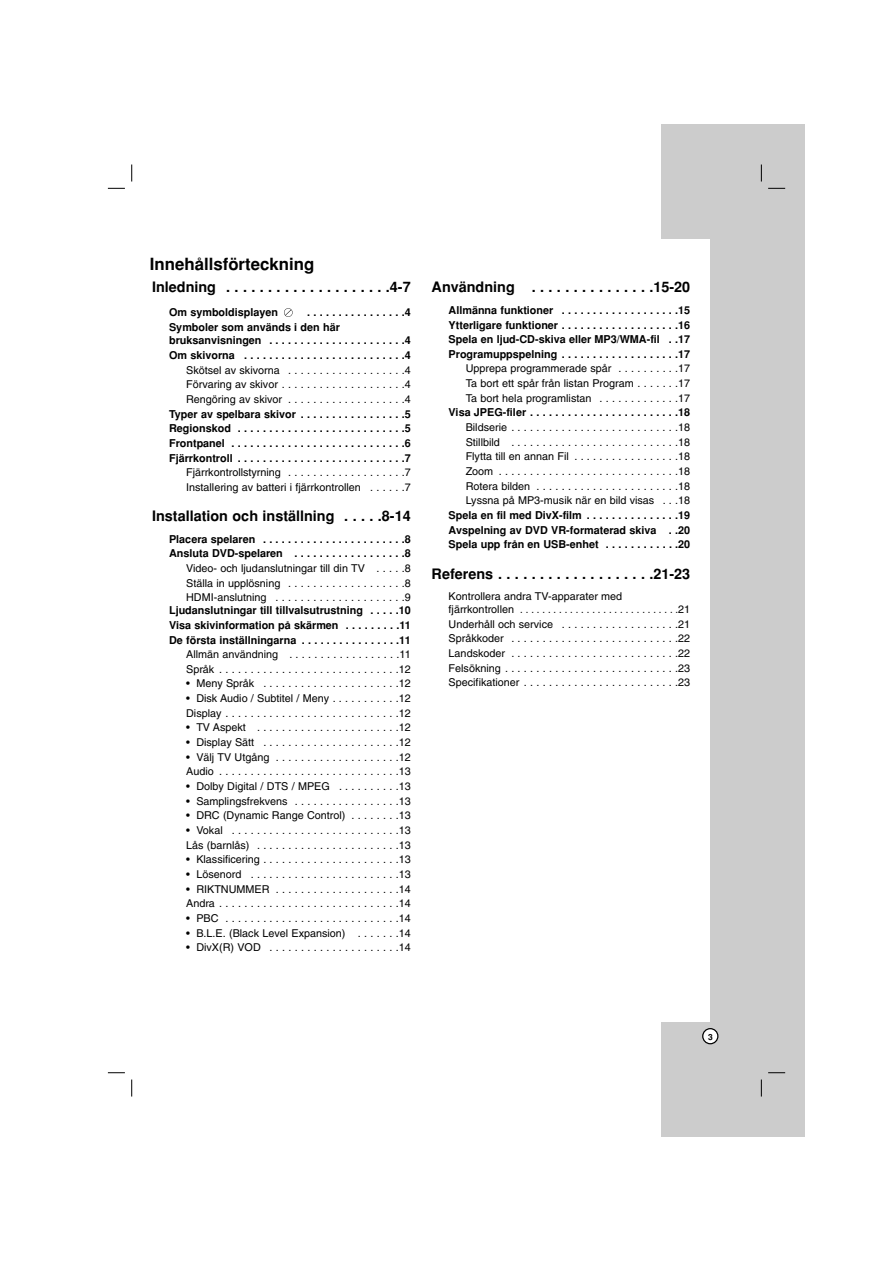
<style>
.page{position:relative;width:893px;height:1263px;background:#fff}
.page>*{position:absolute;margin:0;border:0;box-sizing:border-box;transform-origin:0 0}
.t1{font:700 16.8px "Helvetica";color:#000}
.t2{font:700 14.4px "Helvetica";color:#000}
.t3{font:10.8px/14.7px "Helvetica";color:#000}
.t4{font:700 10.8px/14.7px "Helvetica";color:#000;text-align:justify}
.t5{font:700 8.4px "Helvetica";color:#000}
</style>
<div class="page">
<div style="left:660px;top:124px;width:144px;height:1013px;background:#ccc"></div>
<div style="left:600px;top:239px;width:110px;height:783px;background:#fff"></div>
<svg style="left:131px;top:165px;width:1px;height:17px"></svg>
<svg style="left:761px;top:165px;width:1px;height:17px"></svg>
<svg style="left:131px;top:1080px;width:1px;height:17px"></svg>
<svg style="left:761px;top:1080px;width:1px;height:17px"></svg>
<svg style="left:108px;top:188px;width:17px;height:1px"></svg>
<svg style="left:768px;top:188px;width:17px;height:1px"></svg>
<svg style="left:108px;top:1072px;width:17px;height:1px"></svg>
<svg style="left:768px;top:1072px;width:17px;height:1px"></svg>
<svg style="left:702px;top:1028px;width:16px;height:16px"></svg>
<svg style="left:284px;top:308px;width:8px;height:9px"></svg>
<h1 class="t1" style="left:150px;top:258px;width:166px">Innehållsförteckning</h1>
<h2 class="t2" style="left:152px;top:282px;width:260px">Inledning . . . . . . . . . . . . . . . . . . . .4-7</h2>
<p class="t4" style="left:169px;top:306px;width:110px">Om symboldisplayen</p>
<p class="t4" style="left:169px;top:305px;width:243px;line-height:15.6px;text-indent:138px">. . . . . . . . . . . . . . . .4<br>Symboler som används i den här</p>
<p class="t4" style="left:169px;top:334px;width:243px">bruksanvisningen . . . . . . . . . . . . . . . . . . . . . .4<br>Om skivorna . . . . . . . . . . . . . . . . . . . . . . . . . .4</p>
<p class="t3" style="left:186px;top:363px;width:226px;text-align:justify">Skötsel av skivorna . . . . . . . . . . . . . . . . . . .4<br>Förvaring av skivor . . . . . . . . . . . . . . . . . . . .4<br>Rengöring av skivor . . . . . . . . . . . . . . . . . . .4</p>
<p class="t4" style="left:169px;top:407px;width:243px">Typer av spelbara skivor . . . . . . . . . . . . . . . . .5<br>Regionskod . . . . . . . . . . . . . . . . . . . . . . . . . . .5<br>Frontpanel . . . . . . . . . . . . . . . . . . . . . . . . . . . .6<br>Fjärrkontroll . . . . . . . . . . . . . . . . . . . . . . . . . . .7</p>
<p class="t3" style="left:186px;top:466px;width:226px">Fjärrkontrollstyrning . . . . . . . . . . . . . . . . . . .7<br>Installering av batteri i fjärrkontrollen . . . . . .7</p>
<h2 class="t2" style="left:152px;top:511px;width:260px">Installation och inställning . . . . .8-14</h2>
<p class="t4" style="left:169px;top:532px;width:243px">Placera spelaren . . . . . . . . . . . . . . . . . . . . . . .8<br>Ansluta DVD-spelaren . . . . . . . . . . . . . . . . . .8</p>
<p class="t3" style="left:186px;top:562px;width:226px;text-align:justify">Video- och ljudanslutningar till din TV . . . . .8<br>Ställa in upplösning . . . . . . . . . . . . . . . . . . .8<br>HDMI-anslutning . . . . . . . . . . . . . . . . . . . . .9</p>
<p class="t4" style="left:169px;top:604px;width:243px">Ljudanslutningar till tillvalsutrustning . . . . .10<br>Visa skivinformation på skärmen . . . . . . . . .11<br>De första inställningarna . . . . . . . . . . . . . . . .11</p>
<p class="t3" style="left:186px;top:648px;width:226px">Allmän användning . . . . . . . . . . . . . . . . . .11<br>Språk . . . . . . . . . . . . . . . . . . . . . . . . . . . . .12</p>
<p class="t3" style="left:186px;top:677px;width:226px">• Meny Språk . . . . . . . . . . . . . . . . . . . . . .12</p>
<p class="t3" style="left:186px;top:692px;width:226px">• Disk Audio / Subtitel / Meny . . . . . . . . . . .12<br>Display . . . . . . . . . . . . . . . . . . . . . . . . . . . .12</p>
<p class="t3" style="left:186px;top:721px;width:226px">• TV Aspekt . . . . . . . . . . . . . . . . . . . . . . .12</p>
<p class="t3" style="left:186px;top:736px;width:226px">• Display Sätt . . . . . . . . . . . . . . . . . . . . . .12</p>
<p class="t3" style="left:186px;top:751px;width:226px">• Välj TV Utgång . . . . . . . . . . . . . . . . . . . .12<br>Audio . . . . . . . . . . . . . . . . . . . . . . . . . . . . .13</p>
<p class="t3" style="left:186px;top:780px;width:226px">• Dolby Digital / DTS / MPEG . . . . . . . . . .13</p>
<p class="t3" style="left:186px;top:795px;width:226px">• Samplingsfrekvens . . . . . . . . . . . . . . . . .13</p>
<p class="t3" style="left:186px;top:809px;width:226px">• DRC (Dynamic Range Control) . . . . . . . .13</p>
<p class="t3" style="left:186px;top:824px;width:226px">• Vokal . . . . . . . . . . . . . . . . . . . . . . . . . . .13<br>Lås (barnlås) . . . . . . . . . . . . . . . . . . . . . . .13</p>
<p class="t3" style="left:186px;top:853px;width:226px">• Klassificering . . . . . . . . . . . . . . . . . . . . . .13</p>
<p class="t3" style="left:186px;top:868px;width:226px">• Lösenord . . . . . . . . . . . . . . . . . . . . . . . .13</p>
<p class="t3" style="left:186px;top:883px;width:226px">• RIKTNUMMER . . . . . . . . . . . . . . . . . . . .14<br>Andra . . . . . . . . . . . . . . . . . . . . . . . . . . . . .14</p>
<p class="t3" style="left:186px;top:912px;width:226px">• PBC . . . . . . . . . . . . . . . . . . . . . . . . . . . .14</p>
<p class="t3" style="left:186px;top:927px;width:226px">• B.L.E. (Black Level Expansion) . . . . . . .14</p>
<p class="t3" style="left:186px;top:941px;width:226px">• DivX(R) VOD . . . . . . . . . . . . . . . . . . . . .14</p>
<h2 class="t2" style="left:431px;top:282px;width:260px">Användning . . . . . . . . . . . . . . .15-20</h2>
<p class="t4" style="left:448px;top:304px;width:243px">Allmänna funktioner . . . . . . . . . . . . . . . . . . .15<br>Ytterligare funktioner . . . . . . . . . . . . . . . . . . .16<br>Spela en ljud-CD-skiva eller MP3/WMA-fil . .17<br>Programuppspelning . . . . . . . . . . . . . . . . . . .17</p>
<p class="t3" style="left:465px;top:362px;width:226px;text-align:justify">Upprepa programmerade spår . . . . . . . . . .17<br>Ta bort ett spår från listan Program . . . . . . .17<br>Ta bort hela programlistan . . . . . . . . . . . . .17</p>
<p class="t4" style="left:448px;top:406px;width:243px">Visa JPEG-filer . . . . . . . . . . . . . . . . . . . . . . . .18</p>
<p class="t3" style="left:465px;top:421px;width:226px;text-align:justify">Bildserie . . . . . . . . . . . . . . . . . . . . . . . . . . .18<br>Stillbild . . . . . . . . . . . . . . . . . . . . . . . . . . .18<br>Flytta till en annan Fil . . . . . . . . . . . . . . . . .18<br>Zoom . . . . . . . . . . . . . . . . . . . . . . . . . . . . .18<br>Rotera bilden . . . . . . . . . . . . . . . . . . . . . . .18<br>Lyssna på MP3-musik när en bild visas . . .18</p>
<p class="t4" style="left:448px;top:509px;width:243px">Spela en fil med DivX-film . . . . . . . . . . . . . . .19<br>Avspelning av DVD VR-formaterad skiva . .20<br>Spela upp från en USB-enhet . . . . . . . . . . . .20</p>
<h2 class="t2" style="left:431px;top:568px;width:260px">Referens . . . . . . . . . . . . . . . . . . .21-23</h2>
<p class="t3" style="left:448px;top:591px;width:243px;line-height:12.9px">Kontrollera andra TV-apparater med fjärrkontrollen . . . . . . . . . . . . . . . . . . . . . . . . . . . . .21</p>
<p class="t3" style="left:448px;top:618px;width:243px;text-align:justify">Underhåll och service . . . . . . . . . . . . . . . . . . .21<br>Språkkoder . . . . . . . . . . . . . . . . . . . . . . . . . . .22<br>Landskoder . . . . . . . . . . . . . . . . . . . . . . . . . . .22<br>Felsökning . . . . . . . . . . . . . . . . . . . . . . . . . . . .23<br>Specifikationer . . . . . . . . . . . . . . . . . . . . . . . . .23</p>
<p class="t5" style="left:708px;top:1034px;width:6px">3</p>
</div>
